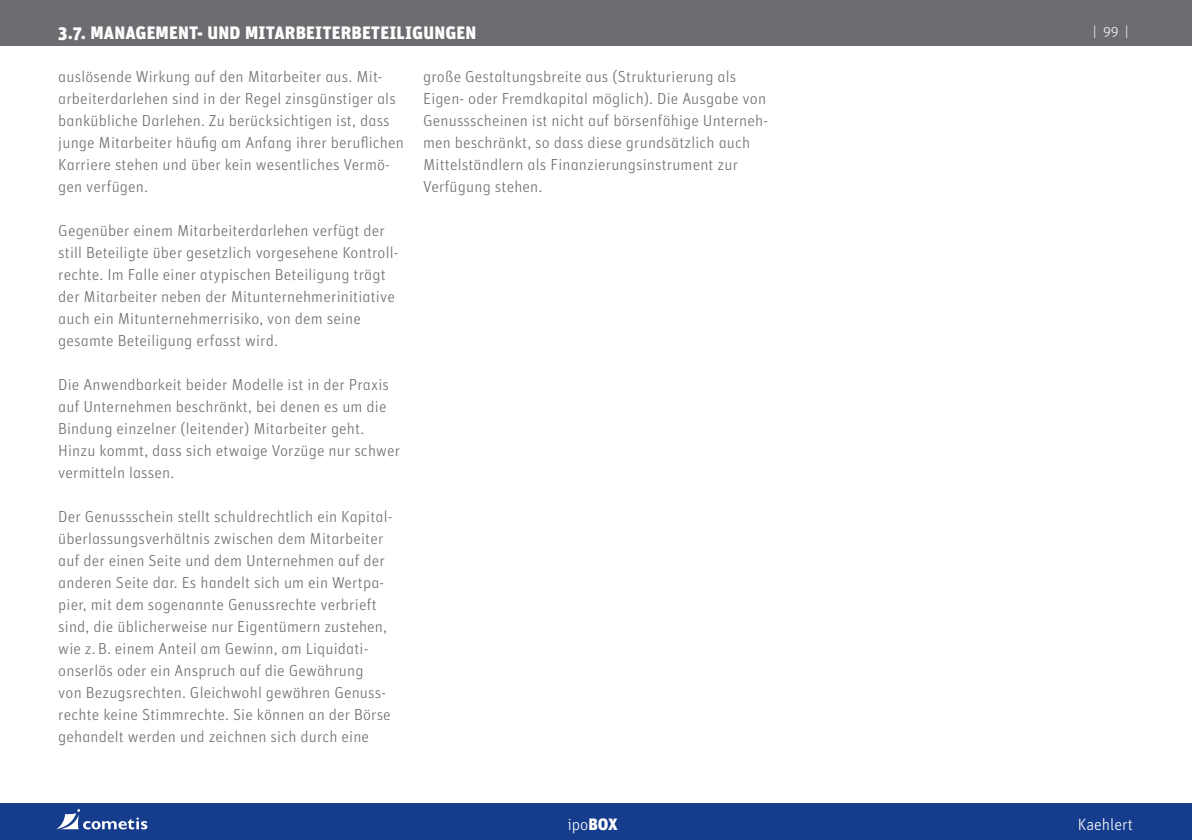
<style>
.page{position:relative;width:1192px;height:840px;background:#fff}
.page>*{position:absolute;margin:0;border:0;box-sizing:border-box;transform-origin:0 0}
.t1{font:900 18px "Unit";letter-spacing:.01em;color:#fff}
.t2{font:300 16.4px "Unit";color:#fff}
.t3{font:16px/22px "Unit Light Alternate";letter-spacing:.01em;color:#6c6d70}
.t4{font:300 14px "Unit";color:#fff}
.s1{font-weight:900}
</style>
<div class="page">
<div style="left:0;top:0;width:1192px;height:46px;background:#6c6d70"></div>
<div style="left:0;top:802px;width:1192px;height:37px;background:#153c8d"></div>
<svg style="left:56px;top:809px;width:91px;height:20px"></svg>
<p class="t1" style="left:58px;top:21px;width:419px">3.7. MANAGEMENT- UND MITARBEITERBETEILIGUNGEN</p>
<p class="t3" style="left:58px;top:65px;width:347px">auslösende Wirkung auf den Mitarbeiter aus. Mit&shy;arbeiterdarlehen sind in der Regel zinsgünstiger als bankübliche Darlehen. Zu berücksichtigen ist, dass junge Mitarbeiter häufig am Anfang ihrer beruflichen Karriere stehen und über kein wesentliches Vermö&shy;gen verfügen.</p>
<p class="t3" style="left:58px;top:219px;width:342px">Gegenüber einem Mitarbeiterdarlehen verfügt der still Beteiligte über gesetzlich vorgesehene Kontroll&shy;rechte. Im Falle einer atypischen Beteiligung trägt der Mitarbeiter neben der Mitunternehmerinitiative auch ein Mitunternehmerrisiko, von dem seine gesamte Beteiligung erfasst wird.</p>
<p class="t3" style="left:58px;top:373px;width:343px">Die Anwendbarkeit beider Modelle ist in der Praxis auf Unternehmen beschränkt, bei denen es um die Bindung einzelner (leitender) Mitarbeiter geht.<br>Hinzu kommt, dass sich etwaige Vorzüge nur schwer vermitteln lassen.</p>
<p class="t3" style="left:58px;top:505px;width:336px">Der Genussschein stellt schuldrechtlich ein Kapital&shy;überlassungsverhältnis zwischen dem Mitarbeiter auf der einen Seite und dem Unternehmen auf der anderen Seite dar. Es handelt sich um ein Wertpa&shy;pier, mit dem sogenannte Genussrechte verbrieft sind, die üblicherweise nur Eigentümern zustehen, wie z. B. einem Anteil am Gewinn, am Liquidati&shy;onserlös oder ein Anspruch auf die Gewährung<br>von Bezugsrechten. Gleichwohl gewähren Genuss&shy;rechte keine Stimmrechte. Sie können an der Börse gehandelt werden und zeichnen sich durch eine</p>
<p class="t3" style="left:423px;top:65px;width:346px">große Gestaltungsbreite aus (Strukturierung als Eigen- oder Fremdkapital möglich). Die Ausgabe von Genussscheinen ist nicht auf börsenfähige Unterneh&shy;men beschränkt, so dass diese grundsätzlich auch Mittelständlern als Finanzierungsinstrument zur Verfügung stehen.</p>
<p class="t2" style="left:567px;top:814px;width:52px">ipo<span class="s1">BOX</span></p>
<p class="t4" style="left:1093px;top:23px;width:37px">| 99 |</p>
<p class="t2" style="left:1078px;top:813px;width:57px">Kaehlert</p>
</div>
